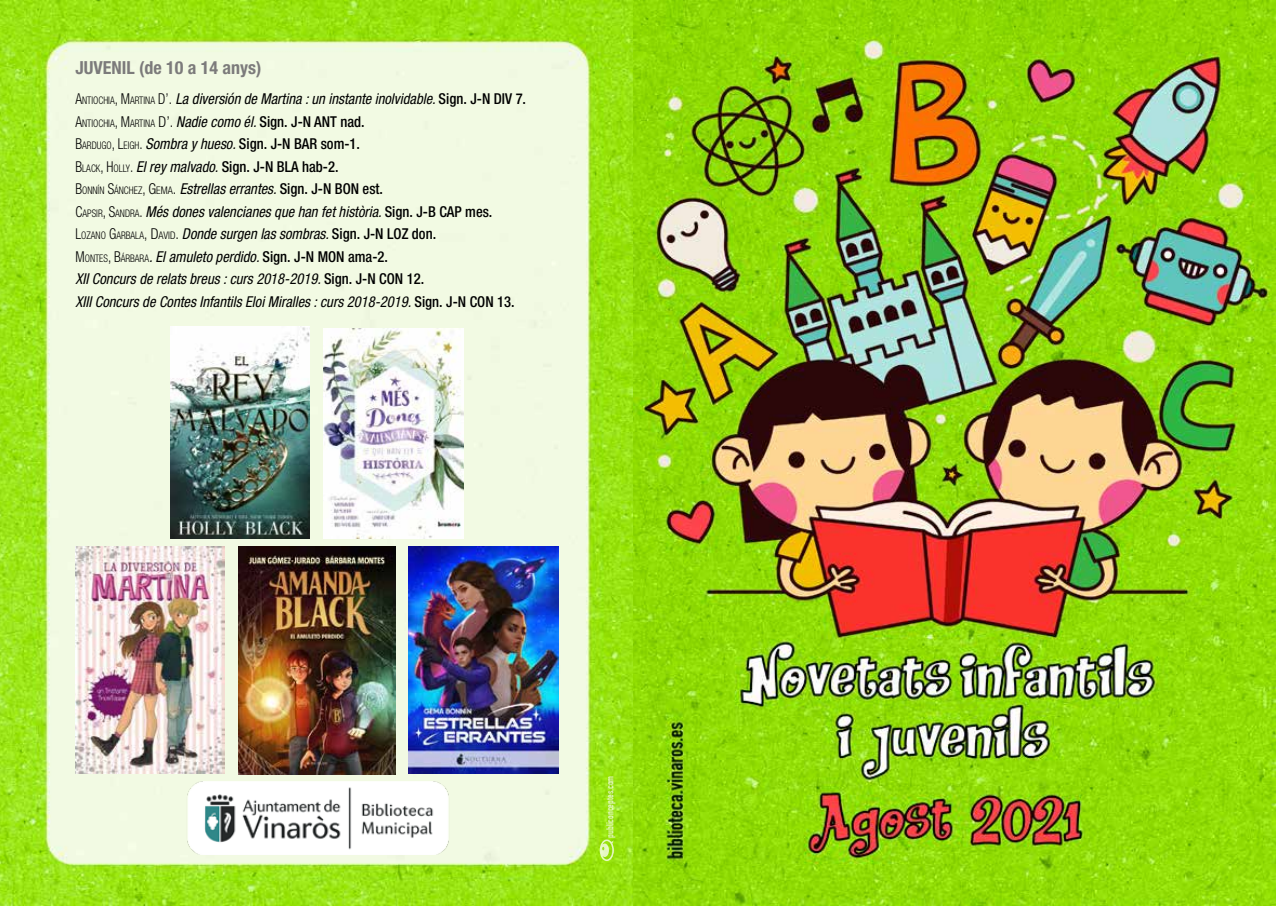
<style>
.page{position:relative;width:1276px;height:906px;background:#fff}
.page>*{position:absolute;margin:0;border:0;box-sizing:border-box;transform-origin:0 0}
.t1{font:700 condensed 18px "Helvetica Neue LT Std";color:#7c7b7b}
.t2{font:italic condensed 15px/22.5px "Helvetica Neue LT Std";color:#000}
.t3{font:700 9.9px "DIN Condensed";color:#fff}
.s1{font-weight:300;font-style:normal}
.s2{font-weight:300;font-style:normal;font-size:10.5px}
.s3{font-weight:500;font-style:normal}
</style>
<div class="page">
<img style="left:0;top:0;width:1276px;height:906px">
<img style="left:178px;top:781px;width:277px;height:73px">
<svg style="left:600px;top:839px;width:14px;height:22px"></svg>
<img style="left:75px;top:546px;width:150px;height:227px">
<img style="left:238px;top:546px;width:158px;height:228px">
<img style="left:409px;top:546px;width:149px;height:227px">
<img style="left:171px;top:327px;width:139px;height:211px">
<img style="left:324px;top:328px;width:139px;height:210px">
<p class="t1" style="left:75px;top:57px;width:187px">JUVENIL (de 10 a 14 anys)</p>
<p class="t2" style="left:75px;top:88px;width:452px"><span class="s1">A</span><span class="s2">NTIOCHIA</span><span class="s1">, M</span><span class="s2">ARTINA</span> <span class="s1">D’.</span> La diversión de Martina : un instante inolvidable. <span class="s3">Sign. J-N DIV 7.<br></span><span class="s1">A</span><span class="s2">NTIOCHIA</span><span class="s1">, M</span><span class="s2">ARTINA</span> <span class="s1">D’.</span> Nadie como él. <span class="s3">Sign. J-N ANT nad.<br></span><span class="s1">B</span><span class="s2">ARDUGO</span><span class="s1">, L</span><span class="s2">EIGH</span><span class="s1">.</span> Sombra y hueso. <span class="s3">Sign. J-N BAR som-1.<br></span><span class="s1">B</span><span class="s2">LACK</span><span class="s1">, H</span> <span class="s2">OLLY</span><span class="s1">.</span> El rey malvado. <span class="s3">Sign. J-N BLA hab-2.<br></span><span class="s1">B</span><span class="s2">ONNÍN</span> <span class="s1">S</span><span class="s2">ÁNCHEZ</span><span class="s1">, G</span><span class="s2">EMA</span> <span class="s1">.</span> Estrellas errantes. <span class="s3">Sign. J-N BON est.<br></span><span class="s1">C</span><span class="s2">APSIR</span><span class="s1">, S</span><span class="s2">ANDRA</span><span class="s1">.</span> Més dones valencianes que han fet història. <span class="s3">Sign. J-B CAP mes.<br></span><span class="s1">L</span><span class="s2">OZANO</span> <span class="s1">G</span><span class="s2">ARBALA</span> <span class="s1">, D</span><span class="s2">AVID</span><span class="s1">.</span> Donde surgen las sombras. <span class="s3">Sign. J-N LOZ don.<br></span><span class="s1">M</span><span class="s2">ONTES</span><span class="s1">, B</span><span class="s2">ÁRBARA</span>. El amuleto perdido. <span class="s3">Sign. J-N MON ama-2.<br></span>XII Concurs de relats breus : curs 2018-2019. <span class="s3">Sign. J-N CON 12.<br></span>XIII Concurs de Contes Infantils Eloi Miralles : curs 2018-2019. <span class="s3">Sign. J-N CON 13.</span></p>
<p class="t3" style="left:604px;top:838px;width:63px;rotate:-90deg">publiconceptes.com</p>
</div>
